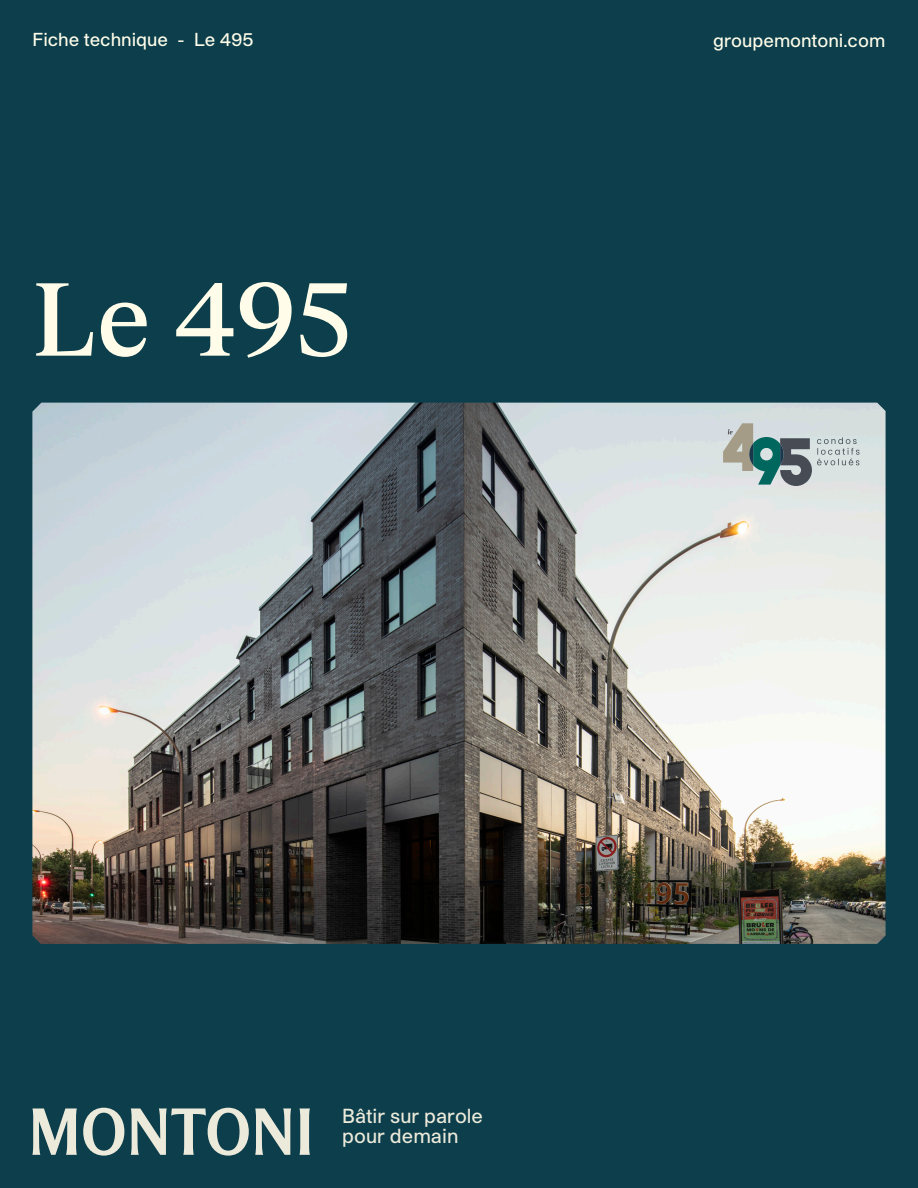
<style>
.page{position:relative;width:918px;height:1188px;background:#0c3e4c}
.page>*{position:absolute;margin:0;border:0;box-sizing:border-box;transform-origin:0 0}
.t1{font:500 100.5px "FK Roman Standard";color:#fffde9}
.t2{font:500 19.5px/19.5px "Studio Pro";color:#eceada}
.t3{font:500 18px "Studio Pro";color:#fffde9}
</style>
<div class="page">
<svg style="left:32px;top:1108px;width:45px;height:47px"></svg>
<svg style="left:83px;top:1108px;width:41px;height:48px"></svg>
<svg style="left:299px;top:1108px;width:11px;height:47px"></svg>
<svg style="left:131px;top:1108px;width:118px;height:48px"></svg>
<svg style="left:255px;top:1108px;width:36px;height:47px"></svg>
<img style="left:32px;top:403px;width:854px;height:541px">
<svg style="left:723px;top:423px;width:136px;height:63px;background:#a6b5b4"></svg>
<p class="t3" style="left:32px;top:27px;width:223px">Fiche technique - Le 495</p>
<p class="t1" style="left:32px;top:243px;width:322px">Le 495</p>
<p class="t3" style="left:713px;top:28px;width:174px">groupemontoni.com</p>
<p class="t2" style="left:342px;top:1106px;width:142px">Bâtir sur parole pour demain</p>
</div>
